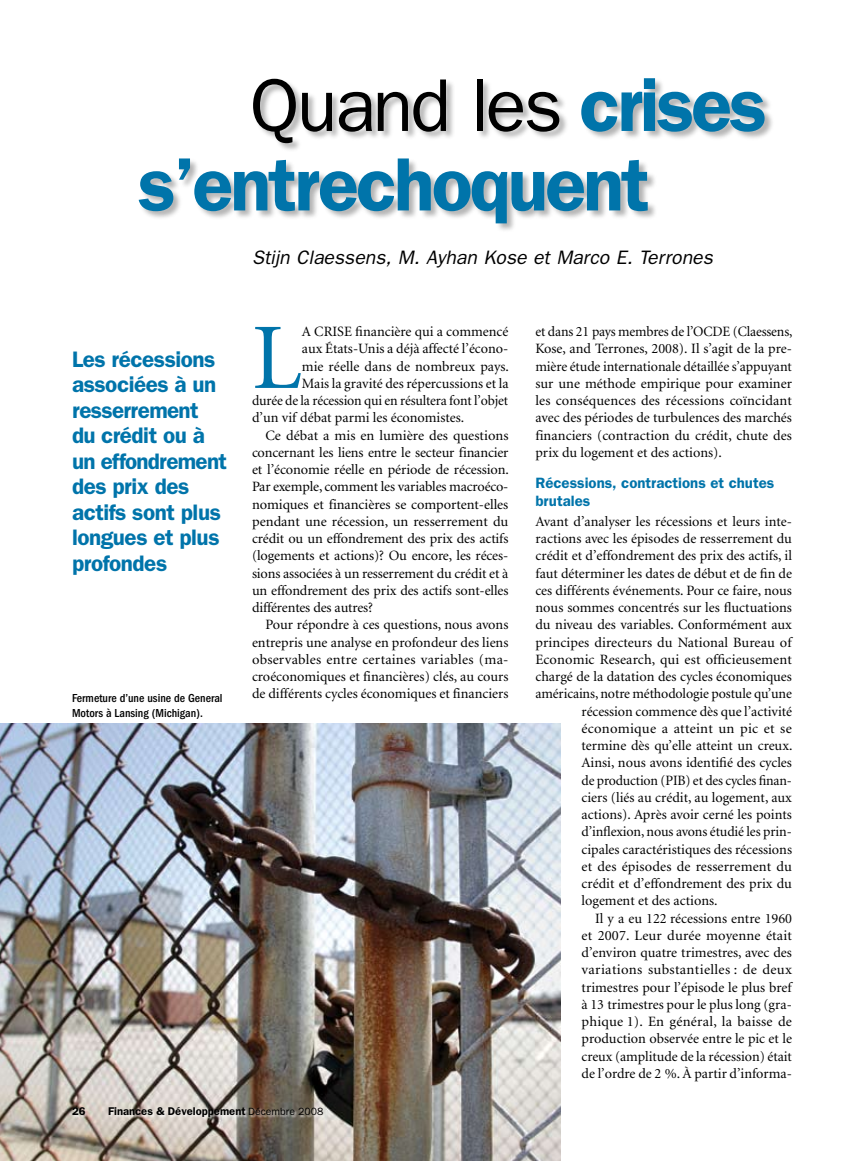
<style>
.page{position:relative;width:864px;height:1161px;background:#fff}
.page>*{position:absolute;margin:0;border:0;box-sizing:border-box;transform-origin:0 0}
.t1{font:93.9px "Minion";color:#0074aa}
.t2{font:600 75.75px "Franklin Gothic";letter-spacing:-.04em;color:#0074aa}
.t3{font:75px "Franklin Gothic";letter-spacing:-.035em;color:#000}
.t4{font:600 22.5px/25.5px "Franklin Gothic";letter-spacing:-.02em;color:#0074aa}
.t5{font:italic 19.5px "Franklin Gothic";color:#000}
.t6{font:600 15px/17.2px "Franklin Gothic";color:#0074aa}
.t7{font:14.25px/17.2px "Minion";color:#000;text-align:justify}
.t8{font:14.25px "Minion";letter-spacing:.02em;color:#000}
.t9{font:500 condensed 12px/15px "Franklin Gothic";color:#000}
.t10{font:600 11.25px "Franklin Gothic";color:#000}
.s1{font-weight:600;font-size:75.75px;color:#0074aa}
.s2{font-weight:400;font-size:10.5px}
</style>
<div class="page">
<div style="left:138px;top:77px;width:637px;height:157px;background:#000;opacity:.3"></div>
<img style="left:0;top:724px;width:561px;height:437px">
<div style="left:72px;top:1107px;width:255px;height:14px;background:#fff;opacity:.75"></div>
<h3 class="t3" style="left:250px;top:62px;width:519px">Quand les <span class="s1">crises</span></h3>
<h2 class="t2" style="left:138px;top:140px;width:513px">s’entrechoquent</h2>
<h3 class="t4" style="left:72px;top:346px;width:156px">Les récessions associées à un resserrement du crédit ou à un effondrement des prix des actifs sont plus longues et plus profondes</h3>
<p class="t9" style="left:72px;top:691px;width:152px">Fermeture d’une usine de General<br>Motors à Lansing (Michigan).</p>
<h3 class="t5" style="left:252px;top:246px;width:462px">Stijn Claessens, M. Ayhan Kose et Marco E. Terrones</h3>
<h1 class="t1" style="left:252px;top:312px;width:51px">L</h1>
<p class="t7" style="left:302px;top:324px;width:21px">a crise</p>
<p class="t7" style="left:355px;top:324px;width:155px">financière qui a commencé</p>
<p class="t7" style="left:302px;top:341px;width:208px">aux États-Unis a déjà affecté l’écono-</p>
<p class="t7" style="left:302px;top:358px;width:209px">mie réelle dans de nombreux pays.</p>
<p class="t7" style="left:302px;top:375px;width:208px">Mais la gravité des répercussions et la</p>
<p class="t7" style="left:252px;top:393px;width:258px">durée de la récession qui en résultera font l’objet</p>
<p class="t7" style="left:252px;top:410px;width:214px">d’un vif débat parmi les économistes.</p>
<p class="t7" style="left:266px;top:427px;width:245px">Ce débat a mis en lumière des questions</p>
<p class="t7" style="left:252px;top:444px;width:258px">concernant les liens entre le secteur financier</p>
<p class="t7" style="left:252px;top:462px;width:258px">et l’économie réelle en période de récession.</p>
<p class="t7" style="left:252px;top:479px;width:258px">Par exemple, comment les variables macroéco-</p>
<p class="t7" style="left:252px;top:496px;width:258px">nomiques et financières se comportent-elles</p>
<p class="t7" style="left:252px;top:513px;width:258px">pendant une récession, un resserrement du</p>
<p class="t7" style="left:252px;top:531px;width:258px">crédit ou un effondrement des prix des actifs</p>
<p class="t7" style="left:252px;top:548px;width:258px">(logements et actions)? Ou encore, les réces-</p>
<p class="t7" style="left:252px;top:565px;width:258px">sions associées à un resserrement du crédit et à</p>
<p class="t7" style="left:252px;top:582px;width:258px">un effondrement des prix des actifs sont-elles</p>
<p class="t7" style="left:252px;top:600px;width:123px">différentes des autres?</p>
<p class="t7" style="left:266px;top:617px;width:244px">Pour répondre à ces questions, nous avons</p>
<p class="t7" style="left:252px;top:634px;width:258px">entrepris une analyse en profondeur des liens</p>
<p class="t7" style="left:252px;top:651px;width:258px">observables entre certaines variables (ma-</p>
<p class="t7" style="left:252px;top:669px;width:258px">croéconomiques et financières) clés, au cours</p>
<p class="t7" style="left:252px;top:686px;width:258px">de différents cycles économiques et financiers</p>
<p class="t7" style="left:536px;top:324px;width:258px">et dans 21 pays membres de l’OCDE (Claessens, Kose, and Terrones, 2008). Il s’agit de la pre&shy;mière étude internationale détaillée s’appuyant sur une méthode empirique pour examiner les conséquences des récessions coïncidant avec des périodes de turbulences des marchés financiers (contraction du crédit, chute des prix du logement et des actions).</p>
<p class="t6" style="left:536px;top:475px;width:240px">Récessions, contractions et chutes brutales</p>
<p class="t7" style="left:536px;top:513px;width:258px">Avant d’analyser les récessions et leurs inte-</p>
<p class="t7" style="left:536px;top:531px;width:258px">ractions avec les épisodes de resserrement du</p>
<p class="t7" style="left:536px;top:548px;width:258px">crédit et d’effondrement des prix des actifs, il</p>
<p class="t7" style="left:536px;top:565px;width:258px">faut déterminer les dates de début et de fin de</p>
<p class="t7" style="left:536px;top:582px;width:258px">ces différents événements. Pour ce faire, nous</p>
<p class="t7" style="left:536px;top:600px;width:258px">nous sommes concentrés sur les fluctuations</p>
<p class="t7" style="left:536px;top:617px;width:258px">du niveau des variables. Conformément aux</p>
<p class="t7" style="left:536px;top:634px;width:258px">principes directeurs du National Bureau of</p>
<p class="t7" style="left:536px;top:651px;width:258px">Economic Research, qui est officieusement</p>
<p class="t7" style="left:536px;top:669px;width:258px">chargé de la datation des cycles économiques</p>
<p class="t7" style="left:536px;top:686px;width:258px">américains, notre méthodologie postule qu’une</p>
<p class="t7" style="left:582px;top:703px;width:212px">récession commence dès que l’activité</p>
<p class="t8" style="left:582px;top:721px;width:212px">économique a atteint un pic et se</p>
<p class="t7" style="left:582px;top:738px;width:212px">termine dès qu’elle atteint un creux.</p>
<p class="t7" style="left:582px;top:755px;width:212px">Ainsi, nous avons identifié des cycles</p>
<p class="t7" style="left:582px;top:772px;width:212px">de production (PIB) et des cycles finan-</p>
<p class="t7" style="left:582px;top:789px;width:212px">ciers (liés au crédit, au logement, aux</p>
<p class="t7" style="left:582px;top:807px;width:212px">actions). Après avoir cerné les points</p>
<p class="t7" style="left:582px;top:824px;width:212px">d’inflexion, nous avons étudié les prin-</p>
<p class="t7" style="left:582px;top:841px;width:212px">cipales caractéristiques des récessions</p>
<p class="t7" style="left:582px;top:858px;width:212px">et des épisodes de resserrement du</p>
<p class="t7" style="left:582px;top:876px;width:212px">crédit et d’effondrement des prix du</p>
<p class="t7" style="left:582px;top:893px;width:138px">logement et des actions.</p>
<p class="t7" style="left:595px;top:910px;width:198px">Il y a eu 122 récessions entre 1960</p>
<p class="t7" style="left:582px;top:927px;width:212px">et 2007. Leur durée moyenne était</p>
<p class="t7" style="left:582px;top:945px;width:212px">d’environ quatre trimestres, avec des</p>
<p class="t8" style="left:582px;top:963px;width:212px">variations substantielles : de deux</p>
<p class="t7" style="left:582px;top:979px;width:211px">trimestres pour l’épisode le plus bref</p>
<p class="t7" style="left:582px;top:996px;width:212px">à 13 trimestres pour le plus long (gra-</p>
<p class="t7" style="left:582px;top:1014px;width:212px">phique 1). En général, la baisse de</p>
<p class="t7" style="left:582px;top:1031px;width:212px">production observée entre le pic et le</p>
<p class="t7" style="left:582px;top:1048px;width:212px">creux (amplitude de la récession) était</p>
<p class="t7" style="left:582px;top:1065px;width:212px">de l’ordre de 2 %. À partir d’informa-</p>
<p class="t10" style="left:72px;top:1105px;width:15px">26</p>
<p class="t10" style="left:108px;top:1105px;width:217px">Finances &amp; Développement <span class="s2">Décembre 2008</span></p>
</div>
